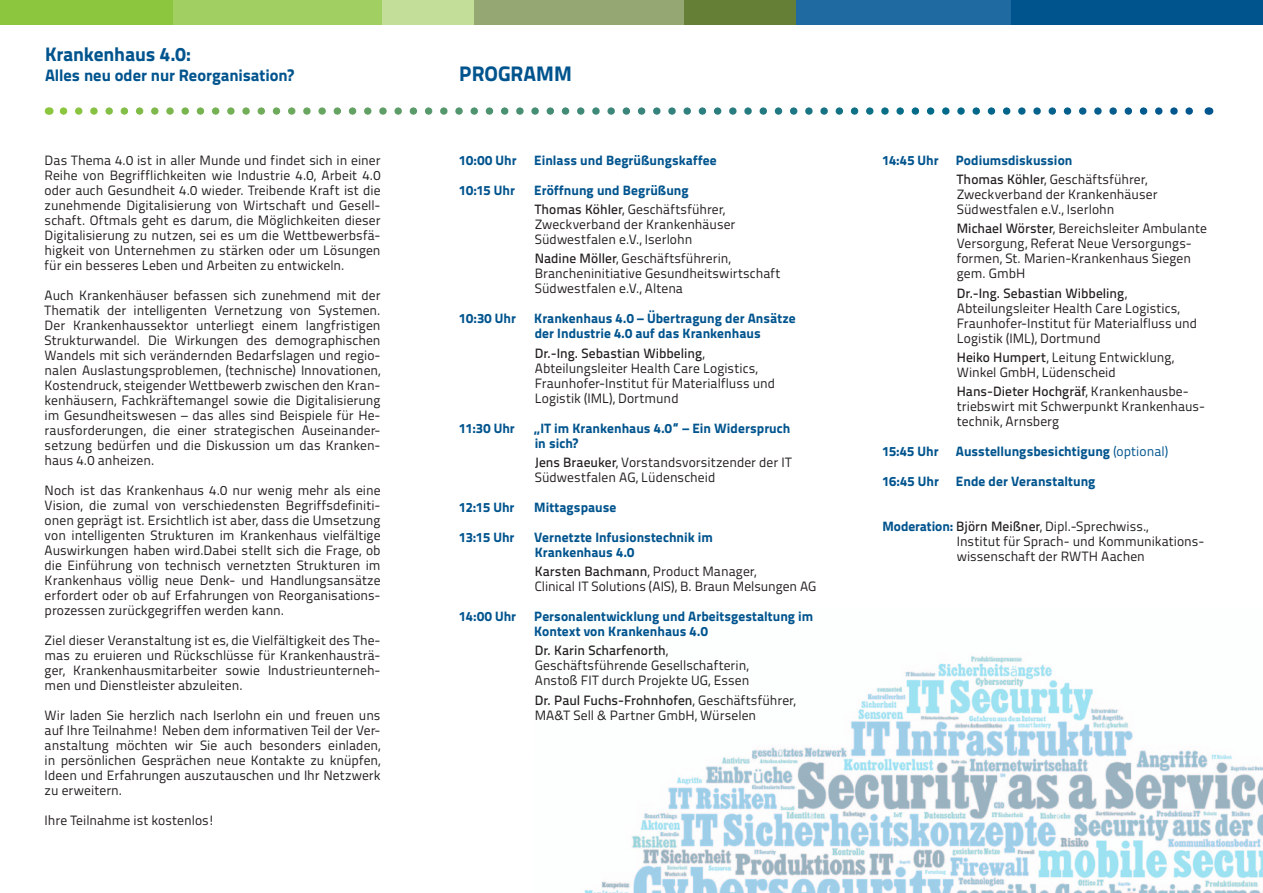
<style>
.page{position:relative;width:1263px;height:893px;background:#fff}
.page>*{position:absolute;margin:0;border:0;box-sizing:border-box;transform-origin:0 0}
.t1{font:800 21px "Titillium Text 22 L";color:#00548e}
.t2{font:800 19.5px "Titillium Text 22 L";letter-spacing:-.01em;color:#00548e}
.t3{font:800 16.5px "Titillium Text 22 L";letter-spacing:-.005em;color:#00548e}
.t4{font:13.5px/15px "Titillium Text 22 L";letter-spacing:.005em;color:#231f20}
.t5{font:800 13.5px/15px "Titillium Text 22 L";color:#00548e}
.s1{font-weight:500;color:#231f20}
.s2{font-weight:400;color:#231f20}
.s3{font-weight:500}
.s4{font-weight:400}
.s5{font-weight:800;color:#00548e}
</style>
<div class="page">
<img style="left:584px;top:656px;width:679px;height:237px">
<div style="left:0;top:0;width:428px;height:24px;background:#8bc63e"></div>
<div style="left:791px;top:0;width:472px;height:24px;background:#00548e"></div>
<div style="left:654px;top:0;width:142px;height:24px;background:#657f37"></div>
<div style="left:172px;top:0;width:215px;height:24px;background:#a2cf62"></div>
<div style="left:473px;top:0;width:211px;height:24px;background:#95a772"></div>
<div style="left:382px;top:0;width:91px;height:24px;background:#c3de99"></div>
<div style="left:796px;top:0;width:215px;height:24px;background:#1e6aa1"></div>
<svg style="left:63px;top:107px;width:1130px;height:8px"></svg>
<h2 class="t2" style="left:45px;top:39px;width:147px">Krankenhaus 4.0:</h2>
<p class="t3" style="left:45px;top:62px;width:250px">Alles neu oder nur Reorganisation?</p>
<p class="t4" style="left:45px;top:152px;width:337px;text-align:justify">Das Thema 4.0 ist in aller Munde und findet sich in einer Reihe von Begrifflichkeiten wie Industrie 4.0, Arbeit 4.0 oder auch Gesundheit 4.0 wieder. Treibende Kraft ist die zunehmende Digitalisierung von Wirtschaft und Gesell&shy;schaft. Oftmals geht es darum, die Möglichkeiten dieser Digitalisierung zu nutzen, sei es um die Wettbewerbsfä&shy;higkeit von Unternehmen zu stärken oder um Lösungen für ein besseres Leben und Arbeiten zu entwickeln.</p>
<p class="t4" style="left:45px;top:287px;width:337px;text-align:justify">Auch Krankenhäuser befassen sich zunehmend mit der Thematik der intelligenten Vernetzung von Systemen.<br>Der Krankenhaussektor unterliegt einem langfristigen Strukturwandel. Die Wirkungen des demographischen Wandels mit sich verändernden Bedarfslagen und regio&shy;nalen Auslastungsproblemen, (technische) Innovationen, Kostendruck, steigender Wettbewerb zwischen den Kran&shy;kenhäusern, Fachkräftemangel sowie die Digitalisierung im Gesundheitswesen – das alles sind Beispiele für He&shy;rausforderungen, die einer strategischen Auseinander&shy;setzung bedürfen und die Diskussion um das Kranken&shy;haus 4.0 anheizen.</p>
<p class="t4" style="left:45px;top:482px;width:337px;text-align:justify">Noch ist das Krankenhaus 4.0 nur wenig mehr als eine Vision, die zumal von verschiedensten Begriffsdefiniti&shy;onen geprägt ist. Ersichtlich ist aber, dass die Umsetzung von intelligenten Strukturen im Krankenhaus vielfältige Auswirkungen haben wird.Dabei stellt sich die Frage, ob die Einführung von technisch vernetzten Strukturen im Krankenhaus völlig neue Denk- und Handlungsansätze erfordert oder ob auf Erfahrungen von Reorganisations&shy;prozessen zurückgegriffen werden kann.</p>
<p class="t4" style="left:45px;top:632px;width:337px;text-align:justify">Ziel dieser Veranstaltung ist es, die Vielfältigkeit des The&shy;mas zu eruieren und Rückschlüsse für Krankenhausträ&shy;ger, Krankenhausmitarbeiter sowie Industrieunterneh&shy;men und Dienstleister abzuleiten.</p>
<p class="t4" style="left:45px;top:707px;width:337px;text-align:justify">Wir laden Sie herzlich nach Iserlohn ein und freuen uns auf Ihre Teilnahme! Neben dem informativen Teil der Ver&shy;anstaltung möchten wir Sie auch besonders einladen, in persönlichen Gesprächen neue Kontakte zu knüpfen, Ideen und Erfahrungen auszutauschen und Ihr Netzwerk zu erweitern.</p>
<p class="t4" style="left:45px;top:812px;width:172px">Ihre Teilnahme ist kostenlos!</p>
<h1 class="t1" style="left:459px;top:57px;width:114px">PROGRAMM</h1>
<p class="t5" style="left:459px;top:152px;width:59px">10:00 Uhr</p>
<p class="t5" style="left:534px;top:152px;width:184px">Einlass und Begrüßungskaffee</p>
<p class="t5" style="left:459px;top:182px;width:57px">10:15 Uhr</p>
<p class="t5" style="left:534px;top:180px;width:192px;line-height:19.2px">Eröffnung und Begrüßung<br><span class="s1">Thomas Köhler</span><span class="s2">, Geschäftsführer,</span></p>
<p class="t4" style="left:535px;top:216px;width:202px">Zweckverband der Krankenhäuser<br>Südwestfalen e.V., Iserlohn</p>
<p class="t4" style="left:535px;top:250px;width:247px"><span class="s3">Nadine Möller</span>, Geschäftsführerin,<br>Brancheninitiative Gesundheitswirtschaft<br>Südwestfalen e.V., Altena</p>
<p class="t5" style="left:459px;top:310px;width:58px">10:30 Uhr</p>
<p class="t5" style="left:534px;top:310px;width:263px">Krankenhaus 4.0 – Übertragung der Ansätze der Industrie 4.0 auf das Krankenhaus</p>
<p class="t4" style="left:535px;top:345px;width:242px"><span class="s3">Dr.-Ing. Sebastian Wibbeling</span>, Abteilungsleiter Health Care Logistics, Fraunhofer-Institut für Materialfluss und Logistik (IML), Dortmund</p>
<p class="t5" style="left:459px;top:420px;width:57px">11:30 Uhr</p>
<p class="t5" style="left:534px;top:420px;width:258px">„IT im Krankenhaus 4.0“ – Ein Widerspruch in sich?</p>
<p class="t4" style="left:535px;top:454px;width:258px"><span class="s3">Jens Braeuker</span>, Vorstandsvorsitzender der IT<br>Südwestfalen AG, Lüdenscheid</p>
<p class="t5" style="left:459px;top:499px;width:57px">12:15 Uhr</p>
<p class="t5" style="left:534px;top:499px;width:84px">Mittagspause</p>
<p class="t5" style="left:459px;top:529px;width:57px">13:15 Uhr</p>
<p class="t5" style="left:534px;top:529px;width:180px">Vernetzte Infusionstechnik im<br>Krankenhaus 4.0</p>
<p class="t4" style="left:535px;top:563px;width:283px"><span class="s3">Karsten Bachmann</span>, Product Manager,<br>Clinical IT Solutions (AIS), B. Braun Melsungen AG</p>
<p class="t5" style="left:459px;top:608px;width:58px">14:00 Uhr</p>
<p class="t5" style="left:534px;top:608px;width:281px">Personalentwicklung und Arbeitsgestaltung im<br>Kontext von Krankenhaus 4.0</p>
<p class="t4" style="left:535px;top:642px;width:216px"><span class="s3">Dr. Karin Scharfenorth</span>,<br>Geschäftsführende Gesellschafterin,<br>Anstoß FIT durch Projekte UG, Essen</p>
<p class="t4" style="left:535px;top:692px;width:262px"><span class="s3">Dr. Paul Fuchs-Frohnhofen</span>, Geschäftsführer,<br>MA&amp;T Sell &amp; Partner GmbH, Würselen</p>
<p class="t5" style="left:882px;top:152px;width:58px">14:45 Uhr</p>
<p class="t5" style="left:956px;top:150px;width:193px;line-height:19.2px">Podiumsdiskussion<br><span class="s1">Thomas Köhler</span><span class="s2">, Geschäftsführer,</span></p>
<p class="t4" style="left:957px;top:186px;width:202px">Zweckverband der Krankenhäuser<br>Südwestfalen e.V., Iserlohn</p>
<p class="t4" style="left:957px;top:220px;width:252px"><span class="s3">Michael Wörster</span>, Bereichsleiter Ambulante Versorgung, Referat Neue Versorgungs&shy;formen, St. Marien-Krankenhaus Siegen gem. GmbH</p>
<p class="t4" style="left:957px;top:285px;width:242px"><span class="s3">Dr.-Ing. Sebastian Wibbeling</span>, Abteilungsleiter Health Care Logistics, Fraunhofer-Institut für Materialfluss und Logistik (IML), Dortmund</p>
<p class="t4" style="left:957px;top:349px;width:219px"><span class="s3">Heiko Humpert</span>, Leitung Entwicklung,<br>Winkel GmbH, Lüdenscheid</p>
<p class="t4" style="left:957px;top:383px;width:250px"><span class="s3">Hans-Dieter Hochgräf</span>, Krankenhausbe&shy;triebswirt mit Schwerpunkt Krankenhaus&shy;technik, Arnsberg</p>
<p class="t5" style="left:882px;top:443px;width:58px">15:45 Uhr</p>
<p class="t5" style="left:956px;top:443px;width:214px">Ausstellungsbesichtigung <span class="s4">(optional)</span></p>
<p class="t5" style="left:882px;top:473px;width:58px">16:45 Uhr</p>
<p class="t5" style="left:956px;top:473px;width:141px">Ende der Veranstaltung</p>
<p class="t4" style="left:957px;top:518px;width:249px;text-indent:-74px"><span class="s5">Moderation:</span> <span class="s3">Björn Meißner</span>, Dipl.-Sprechwiss.,<br>Institut für Sprach- und Kommunikations&shy;wissenschaft der RWTH Aachen</p>
</div>
